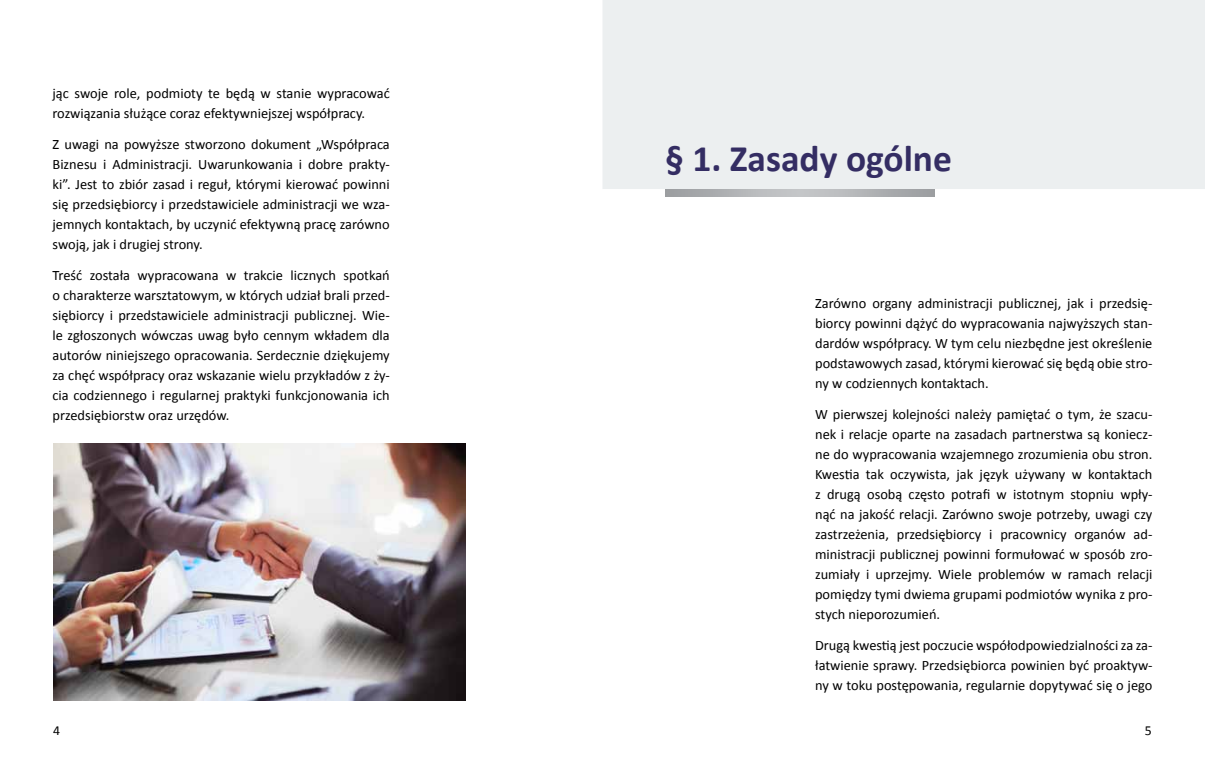
<style>
.page{position:relative;width:1205px;height:780px;background:#fff}
.page>*{position:absolute;margin:0;border:0;box-sizing:border-box;transform-origin:0 0}
.t1{font:700 37.5px "Calibri";color:#342d63}
.t2{font:14.38px/20px "Calibri";color:#000;text-align:justify}
.t3{font:13.75px "Calibri";color:#000}
</style>
<div class="page">
<div style="left:603px;top:0;width:602px;height:189px;background:#eceff0"></div>
<svg style="left:665px;top:189px;width:269px;height:7px;background:#b0b2b5"></svg>
<img style="left:53px;top:443px;width:412px;height:257px">
<p class="t2" style="left:52px;top:84px;width:339px">jąc swoje role, podmioty te będą w stanie wypracować rozwiązania służące coraz efektywniejszej współpracy.</p>
<p class="t2" style="left:52px;top:134px;width:339px">Z uwagi na powyższe stworzono dokument „Współpraca Biznesu i Administracji. Uwarunkowania i dobre prakty&shy;ki”. Jest to zbiór zasad i reguł, którymi kierować powinni się przedsiębiorcy i przedstawiciele administracji we wza&shy;jemnych kontaktach, by uczynić efektywną pracę zarówno swoją, jak i drugiej strony.</p>
<p class="t2" style="left:52px;top:265px;width:339px">Treść została wypracowana w trakcie licznych spotkań o charakterze warsztatowym, w których udział brali przed&shy;siębiorcy i przedstawiciele administracji publicznej. Wie&shy;le zgłoszonych wówczas uwag było cennym wkładem dla autorów niniejszego opracowania. Serdecznie dziękujemy za chęć współpracy oraz wskazanie wielu przykładów z ży&shy;cia codziennego i regularnej praktyki funkcjonowania ich przedsiębiorstw oraz urzędów.</p>
<h1 class="t1" style="left:665px;top:135px;width:288px">§ 1. Zasady ogólne</h1>
<p class="t2" style="left:815px;top:294px;width:339px">Zarówno organy administracji publicznej, jak i przedsię&shy;biorcy powinni dążyć do wypracowania najwyższych stan&shy;dardów współpracy. W tym celu niezbędne jest określenie podstawowych zasad, którymi kierować się będą obie stro&shy;ny w codziennych kontaktach.</p>
<p class="t2" style="left:815px;top:404px;width:339px">W pierwszej kolejności należy pamiętać o tym, że szacu&shy;nek i relacje oparte na zasadach partnerstwa są koniecz&shy;ne do wypracowania wzajemnego zrozumienia obu stron.<br>Kwestia tak oczywista, jak język używany w kontaktach z drugą osobą często potrafi w istotnym stopniu wpły&shy;nąć na jakość relacji. Zarówno swoje potrzeby, uwagi czy zastrzeżenia, przedsiębiorcy i pracownicy organów ad&shy;ministracji publicznej powinni formułować w sposób zro&shy;zumiały i uprzejmy. Wiele problemów w ramach relacji pomiędzy tymi dwiema grupami podmiotów wynika z pro&shy;stych nieporozumień.</p>
<p class="t2" style="left:815px;top:635px;width:339px">Drugą kwestią jest poczucie współodpowiedzialności za za&shy;łatwienie sprawy. Przedsiębiorca powinien być proaktyw&shy;ny w toku postępowania, regularnie dopytywać się o jego</p>
<p class="t3" style="left:53px;top:722px;width:8px">4</p>
<p class="t3" style="left:1145px;top:722px;width:8px">5</p>
</div>
